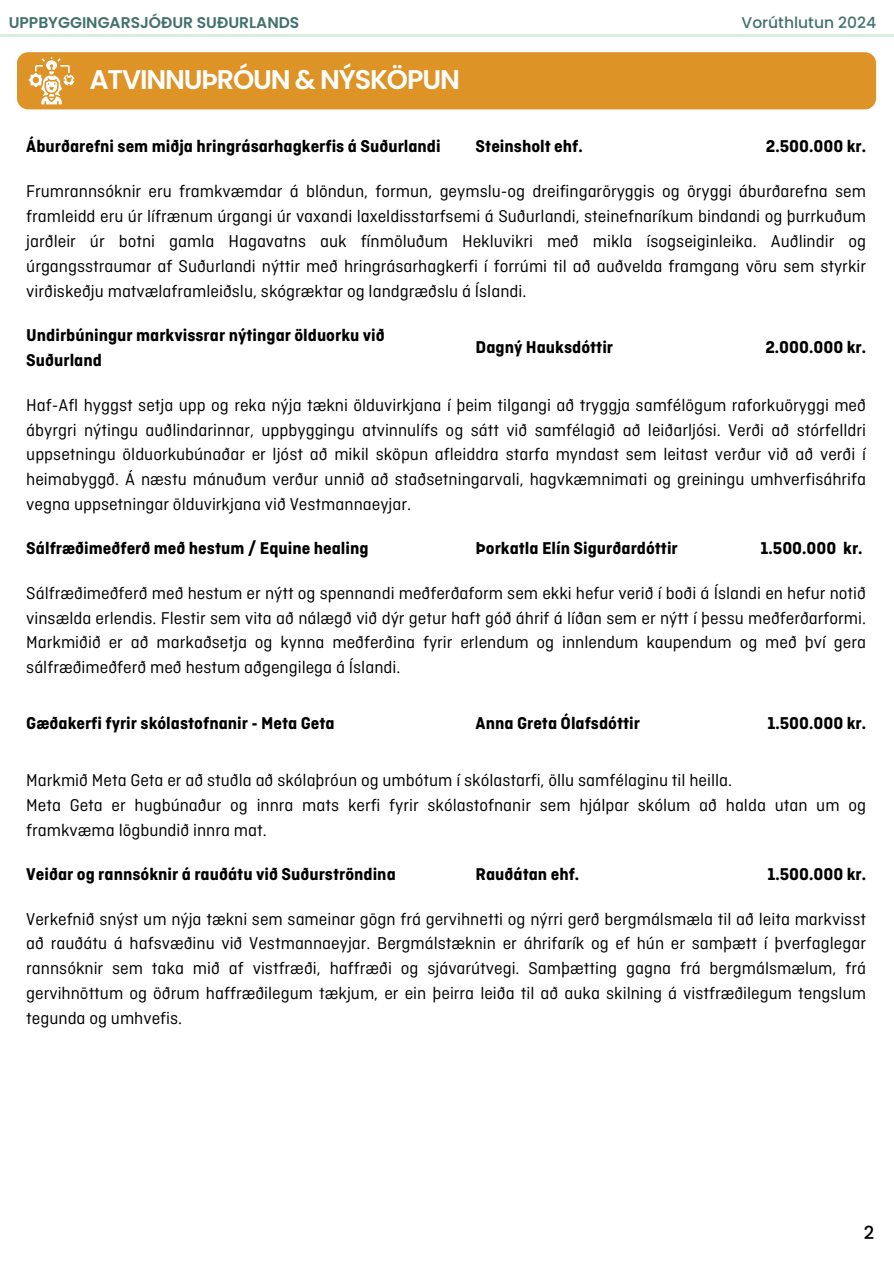
<style>
.page{position:relative;width:894px;height:1264px;background:#fff}
.page>*{position:absolute;margin:0;border:0;box-sizing:border-box;transform-origin:0 0}
.t1{font:600 27px "Poppins";letter-spacing:-.04em;color:#fff}
.t2{font:18px/24.8px "Ciutadella";color:#000;text-align:justify}
.t3{font:700 18px/24.8px "Ciutadella";color:#000}
.t4{font:500 18px "Poppins";color:#000}
.t5{font:600 15.45px "Poppins";color:#42716d}
.t6{font:500 15.45px "Poppins";color:#42716d}
</style>
<div class="page">
<hr style="left:0;top:34px;width:893px;height:2px;background:#d4f1df">
<div style="left:17px;top:52px;width:858px;height:57px;background:#de9327;border-radius:11px"></div>
<svg style="left:29px;top:57px;width:45px;height:47px"></svg>
<p class="t5" style="left:9px;top:11px;width:292px">UPPBYGGINGARSJÓÐUR SUÐURLANDS</p>
<p class="t6" style="left:741px;top:11px;width:136px">Vorúthlutun 2024</p>
<p class="t1" style="left:89px;top:60px;width:372px">ATVINNUÞRÓUN &amp; NÝSKÖPUN</p>
<p class="t3" style="left:26px;top:135px;width:416px">Áburðarefni sem miðja hringrásarhagkerfis á Suðurlandi</p>
<p class="t3" style="left:475px;top:135px;width:109px">Steinsholt ehf.</p>
<p class="t3" style="left:765px;top:135px;width:102px">2.500.000 kr.</p>
<h1 class="t2" style="left:26px;top:180px;width:841px">Frumrannsóknir eru framkvæmdar á blöndun, formun, geymslu-og dreifingaröryggis og öryggi áburðarefna sem framleidd eru úr lífrænum úrgangi úr vaxandi laxeldisstarfsemi á Suðurlandi, steinefnaríkum bindandi og þurrkuðum jarðleir úr botni gamla Hagavatns auk fínmöluðum Hekluvikri með mikla ísogseiginleika. Auðlindir og úrgangsstraumar af Suðurlandi nýttir með hringrásarhagkerfi í forrúmi til að auðvelda framgang vöru sem styrkir virðiskeðju matvælaframleiðslu, skógræktar og landgræðslu á Íslandi.</h1>
<p class="t3" style="left:26px;top:324px;width:360px">Undirbúningur markvissrar nýtingar ölduorku við<br>Suðurland</p>
<p class="t3" style="left:475px;top:336px;width:139px">Dagný Hauksdóttir</p>
<p class="t3" style="left:765px;top:336px;width:102px">2.000.000 kr.</p>
<p class="t2" style="left:26px;top:394px;width:841px">Haf-Afl hyggst setja upp og reka nýja tækni ölduvirkjana í þeim tilgangi að tryggja samfélögum raforkuöryggi með ábyrgri nýtingu auðlindarinnar, uppbyggingu atvinnulífs og sátt við samfélagið að leiðarljósi. Verði að stórfelldri uppsetningu ölduorkubúnaðar er ljóst að mikil sköpun afleiddra starfa myndast sem leitast verður við að verði í heimabyggð. Á næstu mánuðum verður unnið að staðsetningarvali, hagvkæmnimati og greiningu umhverfisáhrifa vegna uppsetningar ölduvirkjana við Vestmannaeyjar.</p>
<p class="t3" style="left:26px;top:537px;width:344px">Sálfræðimeðferð með hestum / Equine healing</p>
<p class="t3" style="left:475px;top:537px;width:204px">Þorkatla Elín Sigurðardóttir</p>
<p class="t3" style="left:760px;top:537px;width:103px">1.500.000 kr.</p>
<p class="t2" style="left:26px;top:582px;width:841px">Sálfræðimeðferð með hestum er nýtt og spennandi meðferðaform sem ekki hefur verið í boði á Íslandi en hefur notið vinsælda erlendis. Flestir sem vita að nálægð við dýr getur haft góð áhrif á líðan sem er nýtt í þessu meðferðarformi.<br>Markmiðið er að markaðsetja og kynna meðferðina fyrir erlendum og innlendum kaupendum og með því gera sálfræðimeðferð með hestum aðgengilega á Íslandi.</p>
<p class="t3" style="left:26px;top:712px;width:310px">Gæðakerfi fyrir skólastofnanir - Meta Geta</p>
<p class="t3" style="left:475px;top:712px;width:166px">Anna Greta Ólafsdóttir</p>
<p class="t3" style="left:767px;top:712px;width:100px">1.500.000 kr.</p>
<p class="t2" style="left:26px;top:769px;width:707px">Markmið Meta Geta er að stuðla að skólaþróun og umbótum í skólastarfi, öllu samfélaginu til heilla.</p>
<p class="t2" style="left:26px;top:794px;width:841px">Meta Geta er hugbúnaður og innra mats kerfi fyrir skólastofnanir sem hjálpar skólum að halda utan um og framkvæma lögbundið innra mat.</p>
<p class="t3" style="left:26px;top:862px;width:371px">Veiðar og rannsóknir á rauðátu við Suðurströndina</p>
<p class="t3" style="left:475px;top:862px;width:105px">Rauðátan ehf.</p>
<p class="t3" style="left:767px;top:862px;width:100px">1.500.000 kr.</p>
<p class="t2" style="left:26px;top:907px;width:841px">Verkefnið snýst um nýja tækni sem sameinar gögn frá gervihnetti og nýrri gerð bergmálsmæla til að leita markvisst að rauðátu á hafsvæðinu við Vestmannaeyjar. Bergmálstæknin er áhrifarík og ef hún er samþætt í þverfaglegar rannsóknir sem taka mið af vistfræði, haffræði og sjávarútvegi. Samþætting gagna frá bergmálsmælum, frá gervihnöttum og öðrum haffræðilegum tækjum, er ein þeirra leiða til að auka skilning á vistfræðilegum tengslum tegunda og umhvefis.</p>
<p class="t4" style="left:863px;top:1219px;width:12px">2</p>
</div>
